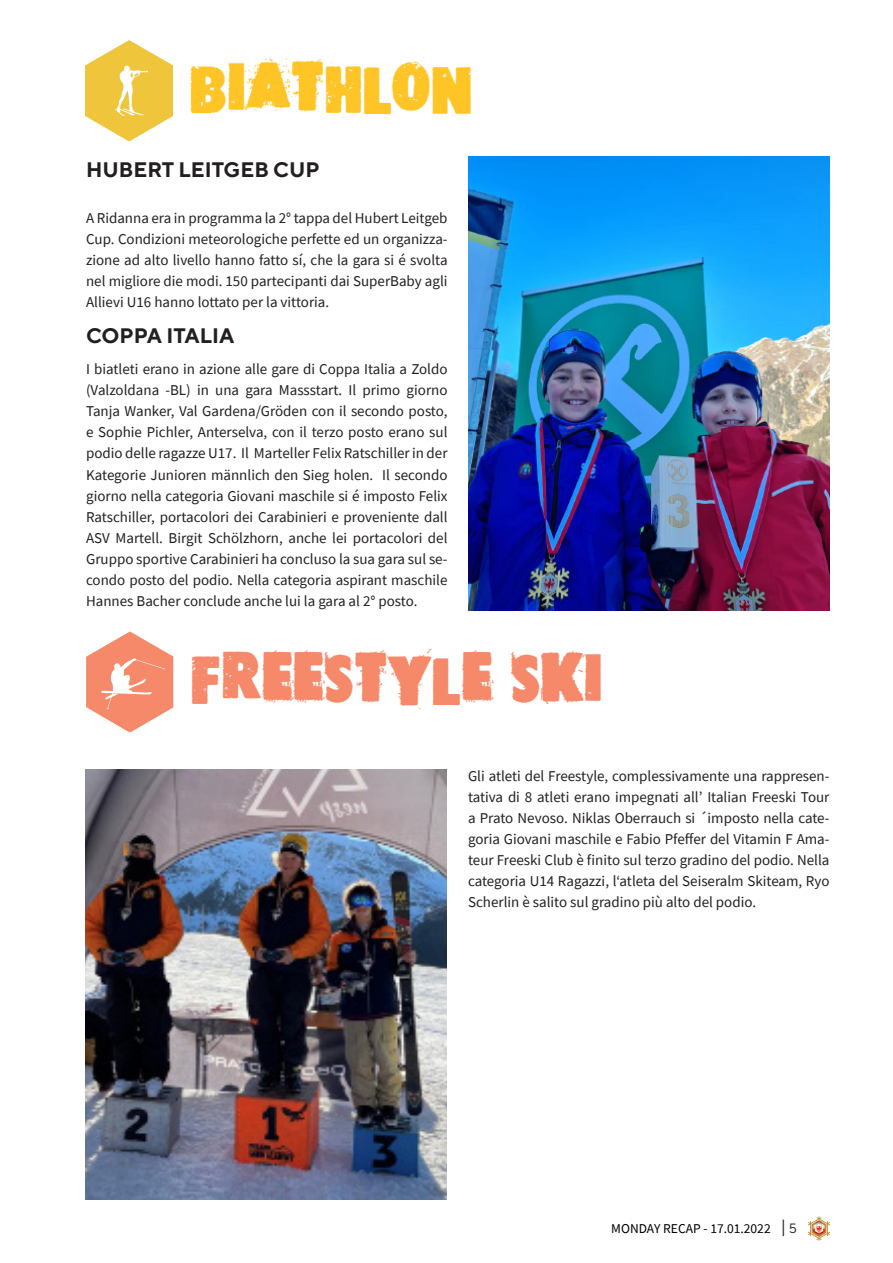
<style>
.page{position:relative;width:893px;height:1263px;background:#fff}
.page>*{position:absolute;margin:0;border:0;box-sizing:border-box;transform-origin:0 0}
.Titel_Übersichtsseit{font:45px "Freepress";color:#f58969}
.Titel_Übersichtsseit-2{font:45px "Freepress";color:#ffc426}
.KATEGORIEN_NEU{font:700 21px "TT Norms";color:#231f20}
.fliesstext-blocksatz{font:15px/21px "Source Sans Pro";color:#231f20;text-align:justify}
.t1{font:13.5px "Source Sans Pro";color:#000}
.s1{font-family:"Myriad Pro";font-size:16.5px;color:#231f20}
.s2{font-family:"TT Norms";color:#231f20}
</style>
<div class="page">
<img style="left:808px;top:1216px;width:21px;height:25px">
<img style="left:468px;top:157px;width:361px;height:453px">
<img style="left:85px;top:40px;width:87px;height:101px">
<img style="left:85px;top:770px;width:361px;height:429px">
<svg style="left:86px;top:631px;width:87px;height:101px"></svg>
<p class="Titel_Übersichtsseit-2" style="left:190px;top:57px;width:284px">BIATHLON</p>
<p class="KATEGORIEN_NEU" style="left:86px;top:156px;width:235px">HUBERT LEITGEB CUP</p>
<p class="fliesstext-blocksatz" style="left:86px;top:207px;width:363px">A Ridanna era in programma la 2° tappa del Hubert Leitgeb Cup. Condizioni meteorologiche perfette ed un organizza&shy;zione ad alto livello hanno fatto sí, che la gara si é svolta nel migliore die modi. 150 partecipanti dai SuperBaby agli Allievi U16 hanno lottato per la vittoria.</p>
<p class="KATEGORIEN_NEU" style="left:86px;top:323px;width:150px">COPPA ITALIA</p>
<p class="fliesstext-blocksatz" style="left:86px;top:359px;width:363px">I biatleti erano in azione alle gare di Coppa Italia a Zoldo (Valzoldana -BL) in una gara Massstart. Il primo giorno Tanja Wanker, Val Gardena/Gröden con il secondo posto, e Sophie Pichler, Anterselva, con il terzo posto erano sul podio delle ragazze U17. Il Marteller Felix Ratschiller in der Kategorie Junioren männlich den Sieg holen. Il secondo giorno nella categoria Giovani maschile si é imposto Felix Ratschiller, portacolori dei Carabinieri e proveniente dall ASV Martell. Birgit Schölzhorn, anche lei portacolori del Gruppo sportive Carabinieri ha concluso la sua gara sul se&shy;condo posto del podio. Nella categoria aspirant maschile Hannes Bacher conclude anche lui la gara al 2° posto.</p>
<p class="Titel_Übersichtsseit" style="left:191px;top:648px;width:413px">FREESTYLE SKI</p>
<p class="fliesstext-blocksatz" style="left:468px;top:765px;width:363px">Gli atleti del Freestyle, complessivamente una rappresen&shy;tativa di 8 atleti erano impegnati all’ Italian Freeski Tour a Prato Nevoso. Niklas Oberrauch si ´imposto nella cate&shy;goria Giovani maschile e Fabio Pfeffer del Vitamin F Ama&shy;teur Freeski Club è finito sul terzo gradino del podio. Nella categoria U14 Ragazzi, l‘atleta del Seiseralm Skiteam, Ryo Scherlin è salito sul gradino più alto del podio.</p>
<p class="t1" style="left:611px;top:1220px;width:187px">MONDAY RECAP - 17.01.2022 <span class="s1">|</span> <span class="s2">5</span></p>
</div>
